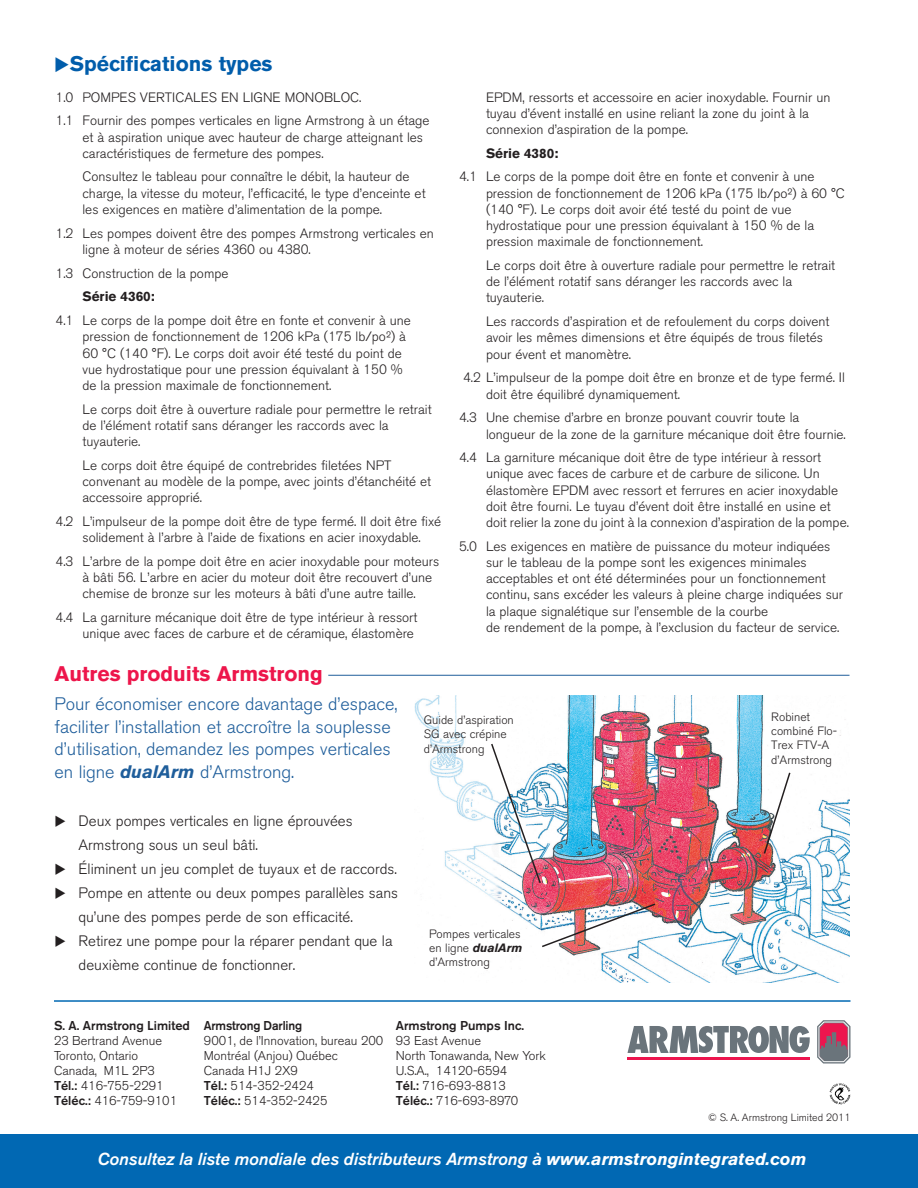
<style>
.page{position:relative;width:918px;height:1188px;background:#fff}
.page>*{position:absolute;margin:0;border:0;box-sizing:border-box;transform-origin:0 0}
.Heading{font:700 21px "Akzidenz Grotesk BE";color:#ed164b}
.Heading-2{font:700 21px "Akzidenz Grotesk BE";color:#015dab}
.dualarm_blue{font:300 18px/22.6px "Akzidenz Grotesk BE";color:#1f5e9b}
.t1{font:italic 500 17.25px "Akzidenz Grotesk BE";color:#fff}
.Heading-3{font:300 15px/24px "Akzidenz Grotesk BE";color:#231f20}
.body{font:300 13.5px/16.2px "Akzidenz Grotesk BE";color:#231f20}
.body-2{font:700 13.5px "Akzidenz Grotesk BE";color:#231f20}
.Body_Text{font:300 12.75px "Akzidenz Grotesk BE";color:#231f20}
.Body_Text-2{font:500 12.75px "Akzidenz Grotesk BE";color:#231f20}
.Body_Text-3{font:500 12.75px "Akzidenz Grotesk BE";color:#231f20;scale:.95 1}
.body_small{font:300 12px/14.4px "Akzidenz Grotesk BE";color:#231f20}
.t2{font:300 10.5px "Akzidenz Grotesk BE";color:#231f20}
.s1{font-weight:700;font-style:italic}
.s2{font-weight:500}
.s3{font-weight:700}
</style>
<div class="page">
<hr style="left:328px;top:675px;width:522px;height:1px;background:#1f5e9b">
<img style="left:415px;top:696px;width:435px;height:287px">
<img style="left:490px;top:742px;width:52px;height:143px">
<img style="left:540px;top:902px;width:117px;height:46px">
<svg style="left:763px;top:771px;width:29px;height:84px"></svg>
<div style="left:0;top:1134px;width:918px;height:54px;background:#0168b3"></div>
<svg style="left:817px;top:1020px;width:33px;height:44px"></svg>
<svg style="left:628px;top:1026px;width:182px;height:27px"></svg>
<hr style="left:627px;top:1058px;width:182px;height:2px;background:#ed154e">
<hr style="left:54px;top:1000px;width:796px;height:2px;background:#0168b3">
<svg style="left:830px;top:1083px;width:20px;height:21px"></svg>
<p class="Heading-2" style="left:54px;top:52px;width:220px">◆Spécifications types</p>
<p class="body" style="left:56px;top:89px;width:308px">1.0 POMPES VERTICALES EN LIGNE MONOBLOC.</p>
<p class="body" style="left:82px;top:113px;width:349px;text-indent:-27px">1.1 Fournir des pompes verticales en ligne Armstrong à un étage et à aspiration unique avec hauteur de charge atteignant les caractéristiques de fermeture des pompes.</p>
<p class="body" style="left:82px;top:169px;width:345px">Consultez le tableau pour connaître le débit, la hauteur de charge, la vitesse du moteur, l’efficacité, le type d’enceinte et les exigences en matière d’alimentation de la pompe.</p>
<p class="body" style="left:82px;top:225px;width:353px;text-indent:-27px">1.2 Les pompes doivent être des pompes Armstrong verticales en ligne à moteur de séries 4360 ou 4380.</p>
<p class="body" style="left:56px;top:265px;width:174px">1.3 Construction de la pompe</p>
<p class="body-2" style="left:82px;top:289px;width:74px">Série 4360:</p>
<p class="body" style="left:82px;top:313px;width:330px;text-indent:-27px">4.1 Le corps de la pompe doit être en fonte et convenir à une pression de fonctionnement de 1206 kPa (175 lb/po²) à 60 °C (140 °F). Le corps doit avoir été testé du point de vue hydrostatique pour une pression équivalant à 150 % de la pression maximale de fonctionnement.</p>
<p class="body" style="left:82px;top:401px;width:351px">Le corps doit être à ouverture radiale pour permettre le retrait de l’élément rotatif sans déranger les raccords avec la tuyauterie.</p>
<p class="body" style="left:82px;top:457px;width:350px">Le corps doit être équipé de contrebrides filetées NPT convenant au modèle de la pompe, avec joints d’étanchéité et accessoire approprié.</p>
<p class="body" style="left:56px;top:513px;width:387px;text-align:center">4.2 L’impulseur de la pompe doit être de type fermé. Il doit être fixé solidement à l’arbre à l’aide de fixations en acier inoxydable.</p>
<p class="body" style="left:82px;top:553px;width:358px;text-indent:-27px">4.3 L’arbre de la pompe doit être en acier inoxydable pour moteurs à bâti 56. L’arbre en acier du moteur doit être recouvert d’une chemise de bronze sur les moteurs à bâti d’une autre taille.</p>
<p class="body" style="left:56px;top:610px;width:363px;text-align:right">4.4 La garniture mécanique doit être de type intérieur à ressort unique avec faces de carbure et de céramique, élastomère</p>
<p class="body" style="left:486px;top:89px;width:346px">EPDM, ressorts et accessoire en acier inoxydable. Fournir un tuyau d’évent installé en usine reliant la zone du joint à la connexion d’aspiration de la pompe.</p>
<p class="body-2" style="left:486px;top:145px;width:74px">Série 4380:</p>
<p class="body" style="left:486px;top:169px;width:360px;text-indent:-27px">4.1 Le corps de la pompe doit être en fonte et convenir à une pression de fonctionnement de 1206 kPa (175 lb/po²) à 60 °C (140 °F). Le corps doit avoir été testé du point de vue hydrostatique pour une pression équivalant à 150 % de la pression maximale de fonctionnement.</p>
<p class="body" style="left:486px;top:258px;width:351px">Le corps doit être à ouverture radiale pour permettre le retrait de l’élément rotatif sans déranger les raccords avec la tuyauterie.</p>
<p class="body" style="left:486px;top:314px;width:345px">Les raccords d’aspiration et de refoulement du corps doivent avoir les mêmes dimensions et être équipés de trous filetés pour évent et manomètre.</p>
<p class="body" style="left:486px;top:370px;width:360px;text-indent:-23px">4.2 L’impulseur de la pompe doit être en bronze et de type fermé. Il doit être équilibré dynamiquement.</p>
<p class="body" style="left:486px;top:410px;width:361px;text-indent:-27px">4.3 Une chemise d’arbre en bronze pouvant couvrir toute la longueur de la zone de la garniture mécanique doit être fournie.</p>
<p class="body" style="left:486px;top:450px;width:364px;text-indent:-27px">4.4 La garniture mécanique doit être de type intérieur à ressort unique avec faces de carbure et de carbure de silicone. Un élastomère EPDM avec ressort et ferrures en acier inoxydable doit être fourni. Le tuyau d’évent doit être installé en usine et doit relier la zone du joint à la connexion d’aspiration de la pompe.</p>
<p class="body" style="left:486px;top:538px;width:359px;text-indent:-27px">5.0 Les exigences en matière de puissance du moteur indiquées sur le tableau de la pompe sont les exigences minimales acceptables et ont été déterminées pour un fonctionnement continu, sans excéder les valeurs à pleine charge indiquées sur la plaque signalétique sur l’ensemble de la courbe<br>de rendement de la pompe, à l’exclusion du facteur de service.</p>
<p class="Heading" style="left:55px;top:662px;width:270px">Autres produits Armstrong</p>
<p class="dualarm_blue" style="left:55px;top:693px;width:344px">Pour économiser encore davantage d’espace, faciliter l’installation et accroître la souplesse d’utilisation, demandez les pompes verticales en ligne <span class="s1">dualArm</span> d’Armstrong.</p>
<p class="Heading-3" style="left:79px;top:809px;width:275px;text-indent:-24px">◆ Deux pompes verticales en ligne éprouvées<br>Armstrong sous un seul bâti.</p>
<p class="Heading-3" style="left:55px;top:857px;width:344px">◆ Éliminent un jeu complet de tuyaux et de raccords.</p>
<p class="Heading-3" style="left:79px;top:881px;width:321px;text-indent:-24px">◆ Pompe en attente ou deux pompes parallèles sans qu’une des pompes perde de son efficacité.</p>
<p class="Heading-3" style="left:79px;top:929px;width:315px;text-indent:-24px">◆ Retirez une pompe pour la réparer pendant que la deuxième continue de fonctionner.</p>
<p class="body_small" style="left:424px;top:713px;width:92px">Guide d’aspiration<br>SG avec crépine d’Armstrong</p>
<p class="body_small" style="left:429px;top:927px;width:95px">Pompes verticales en ligne <span class="s1">dualArm </span>d’Armstrong</p>
<p class="Body_Text-2" style="left:54px;top:1018px;width:138px">S. A. Armstrong Limited</p>
<p class="Body_Text" style="left:54px;top:1034px;width:110px">23 Bertrand Avenue</p>
<p class="Body_Text" style="left:54px;top:1049px;width:86px">Toronto, Ontario</p>
<p class="Body_Text" style="left:54px;top:1064px;width:102px">Canada, M1L 2P3</p>
<p class="Body_Text" style="left:54px;top:1079px;width:111px"><span class="s2">Tél.:</span> 416-755-2291</p>
<p class="Body_Text" style="left:54px;top:1094px;width:125px"><span class="s2">Téléc.:</span> 416-759-9101</p>
<p class="Body_Text-3" style="left:204px;top:1017px;width:105px">Armstrong Darling</p>
<p class="Body_Text" style="left:204px;top:1033px;width:181px">9001, de l’Innovation, bureau 200</p>
<p class="Body_Text" style="left:204px;top:1048px;width:136px">Montréal (Anjou) Québec</p>
<p class="Body_Text" style="left:204px;top:1063px;width:96px">Canada H1J 2X9</p>
<p class="Body_Text" style="left:204px;top:1078px;width:112px"><span class="s2">Tél.:</span> 514-352-2424</p>
<p class="Body_Text" style="left:204px;top:1093px;width:125px"><span class="s2">Téléc.:</span> 514-352-2425</p>
<p class="Body_Text-2" style="left:396px;top:1018px;width:130px">Armstrong Pumps Inc.</p>
<p class="Body_Text" style="left:396px;top:1034px;width:87px">93 East Avenue</p>
<p class="Body_Text" style="left:396px;top:1049px;width:152px">North Tonawanda, New York</p>
<p class="Body_Text" style="left:396px;top:1064px;width:113px">U.S.A., 14120-6594</p>
<p class="Body_Text" style="left:396px;top:1079px;width:112px"><span class="s2">Tél.:</span> 716-693-8813</p>
<p class="Body_Text" style="left:396px;top:1094px;width:124px"><span class="s2">Téléc.:</span> 716-693-8970</p>
<p class="body_small" style="left:771px;top:710px;width:67px">Robinet combiné Flo-<br>Trex FTV-A d’Armstrong</p>
<p class="t2" style="left:708px;top:1111px;width:144px">© S. A. Armstrong Limited 2011</p>
<p class="t1" style="left:97px;top:1149px;width:711px">Consultez la liste mondiale des distributeurs Armstrong à <span class="s3">www.armstrongintegrated.com</span></p>
</div>
